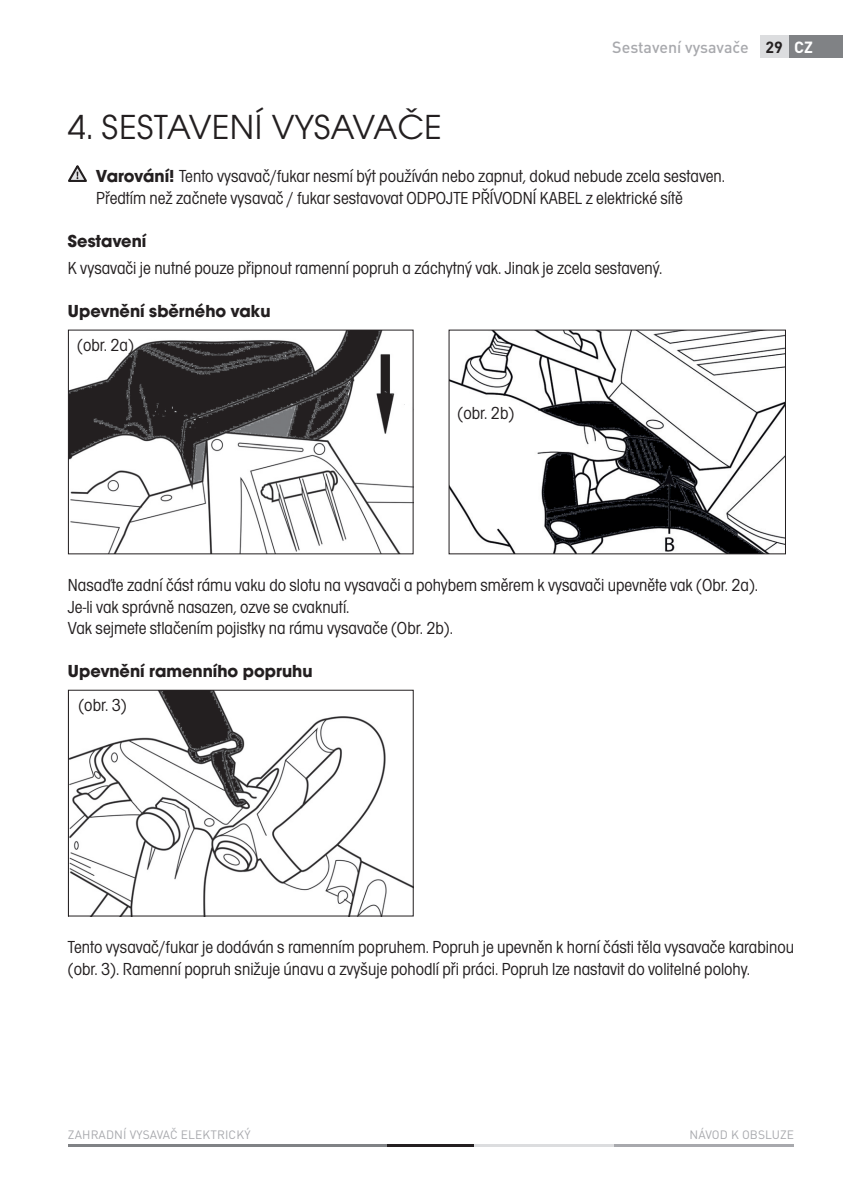
<style>
.page{position:relative;width:843px;height:1195px;background:#fff}
.page>*{position:absolute;margin:0;border:0;box-sizing:border-box;transform-origin:0 0}
.t1{font:36px "Avant Gar Got Itc TOT Boo";letter-spacing:.015em;color:#231f20}
.t2{font:18px/21.6px "Avant Gar Got Itc TOT Boo Con";color:#231f20}
.t3{font:700 18px "Avant Gar Got Itc TOT";color:#231f20}
.t4{font:500 16px "DIN Pro";color:#a8a9ad}
.t5{font:700 16px "DIN Pro";color:#fff}
.t6{font:700 16px "DIN Pro";color:#231f20}
.t7{font:12px "DIN Pro";letter-spacing:.01em;color:#a8a9ad}
.s1{font-family:"Avant Gar Got Itc TOT";font-weight:700}
</style>
<div class="page">
<hr style="left:612px;top:1144px;width:182px;height:2px;background:#a8a9ad">
<hr style="left:474px;top:1144px;width:139px;height:2px;background:#dcdddf">
<hr style="left:68px;top:1144px;width:319px;height:2px;background:#808285">
<hr style="left:387px;top:1144px;width:87px;height:2px;background:#231f20">
<div style="left:788px;top:35px;width:54px;height:23px;background:#808285"></div>
<div style="left:760px;top:35px;width:28px;height:23px;background:#dcdddf"></div>
<svg style="left:68px;top:165px;width:19px;height:17px"></svg>
<img style="left:450px;top:331px;width:333px;height:221px">
<img style="left:70px;top:331px;width:341px;height:221px">
<div style="left:68px;top:329px;width:345px;height:225px;border:1px solid #231f20"></div>
<img style="left:70px;top:691px;width:341px;height:223px">
<div style="left:68px;top:689px;width:345px;height:227px;border:1px solid #231f20"></div>
<p class="t4" style="left:612px;top:42px;width:138px">Sestavení vysavače</p>
<p class="t6" style="left:765px;top:41px;width:19px">29</p>
<p class="t5" style="left:794px;top:41px;width:20px">CZ</p>
<h1 class="t1" style="left:68px;top:114px;width:375px">4. SESTAVENÍ VYSAVAČE</h1>
<p class="t2" style="left:96px;top:167px;width:630px"><span class="s1">Varování!</span> Tento vysavač/fukar nesmí být používán nebo zapnut, dokud nebude zcela sestaven.<br>Předtím než začnete vysavač / fukar sestavovat ODPOJTE PŘÍVODNÍ KABEL z elektrické sítě</p>
<p class="t3" style="left:68px;top:234px;width:80px">Sestavení</p>
<p class="t2" style="left:68px;top:259px;width:596px">K vysavači je nutné pouze připnout ramenní popruh a záchytný vak. Jinak je zcela sestavený.</p>
<p class="t3" style="left:68px;top:305px;width:204px">Upevnění sběrného vaku</p>
<p class="t2" style="left:77px;top:336px;width:58px">(obr. 2a)</p>
<p class="t2" style="left:457px;top:403px;width:58px">(obr. 2b)</p>
<p class="t2" style="left:68px;top:575px;width:691px">Nasaďte zadní část rámu vaku do slotu na vysavači a pohybem směrem k vysavači upevněte vak (Obr. 2a).<br>Je-li vak správně nasazen, ozve se cvaknutí.<br>Vak sejmete stlačením pojistky na rámu vysavače (Obr. 2b).</p>
<p class="t3" style="left:68px;top:665px;width:246px">Upevnění ramenního popruhu</p>
<p class="t2" style="left:78px;top:695px;width:50px">(obr. 3)</p>
<p class="t2" style="left:68px;top:937px;width:727px">Tento vysavač/fukar je dodáván s ramenním popruhem. Popruh je upevněn k horní části těla vysavače karabinou (obr. 3). Ramenní popruh snižuje únavu a zvyšuje pohodlí při práci. Popruh lze nastavit do volitelné polohy.</p>
<p class="t7" style="left:68px;top:1129px;width:184px">ZAHRADNÍ VYSAVAČ ELEKTRICKÝ</p>
<p class="t7" style="left:689px;top:1129px;width:106px">NÁVOD K OBSLUZE</p>
</div>
